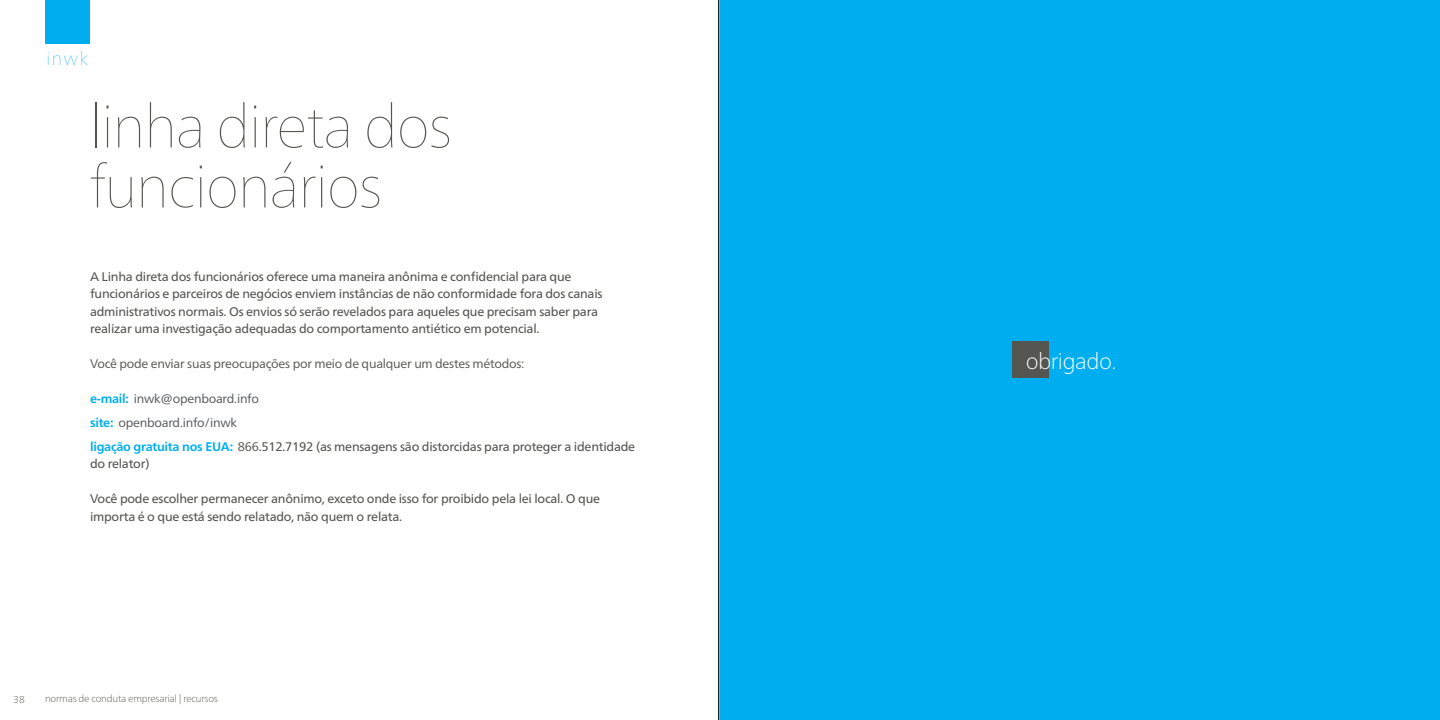
<style>
.page{position:relative;width:1440px;height:720px;background:#fff}
.page>*{position:absolute;margin:0;border:0;box-sizing:border-box;transform-origin:0 0}
.t1{font:200 60px/60px "Frutiger Neue LT Pro";letter-spacing:-.02em;color:#555552}
.t2{font:100 22.5px "Frutiger Neue LT Pro";letter-spacing:-.02em;color:#fff}
.t3{font:200 18.75px "Frutiger Neue LT Pro";color:#00aeef}
.t4{font:12.5px/17.5px "Frutiger Neue LT Pro";letter-spacing:-.02em;color:#555552}
.t5{font:12.5px "Frutiger Neue LT Pro";letter-spacing:-.02em;color:#555552}
.t6{font:100 10px "Frutiger Neue LT Pro";letter-spacing:-.02em;color:#555552}
.s1{font-weight:700;color:#00aeef}
.s2{color:#54565a}
.s3{font-style:inherit}
</style>
<div class="page">
<div style="left:45px;top:0;width:45px;height:43px;background:#00aeef"></div>
<hr style="left:718px;top:0;width:1px;height:720px;background:#000">
<div style="left:720px;top:0;width:720px;height:720px;background:#00aeef"></div>
<div style="left:1013px;top:342px;width:36px;height:36px;background:#555552"></div>
<h3 class="t3" style="left:47px;top:48px;width:43px">inwk</h3>
<h1 class="t1" style="left:90px;top:96px;width:364px">linha direta dos funcionários</h1>
<p class="t4" style="left:90px;top:268px;width:514px">A Linha direta dos funcionários oferece uma maneira anônima e confidencial para que funcionários e parceiros de negócios enviem instâncias de não conformidade fora dos canais administrativos normais. Os envios só serão revelados para aqueles que precisam saber para realizar uma investigação adequadas do comportamento antiético em potencial.</p>
<p class="t5" style="left:90px;top:357px;width:436px">Você pode enviar suas preocupações por meio de qualquer um destes métodos:</p>
<p class="t4" style="left:90px;top:387px;width:547px;line-height:23.8px"><span class="s1">e-mail:</span> <span class="s2">inwk@openboard.info<br></span><span class="s1">site:</span> <span class="s2">openboard.info/inwk<br></span><span class="s1">ligação gratuita nos EUA:</span> <span class="s3">866</span>.512.7192 (as mensagens são distorcidas para proteger a identidade</p>
<p class="t4" style="left:90px;top:455px;width:61px">do relator)</p>
<p class="t4" style="left:90px;top:490px;width:512px">Você pode escolher permanecer anônimo, exceto onde isso for proibido pela lei local. O que importa é o que está sendo relatado, não quem o relata.</p>
<p class="t6" style="left:13px;top:694px;width:13px">38</p>
<p class="t6" style="left:45px;top:693px;width:174px">normas de conduta empresarial | recursos</p>
<h2 class="t2" style="left:1026px;top:347px;width:92px">obrigado.</h2>
</div>
